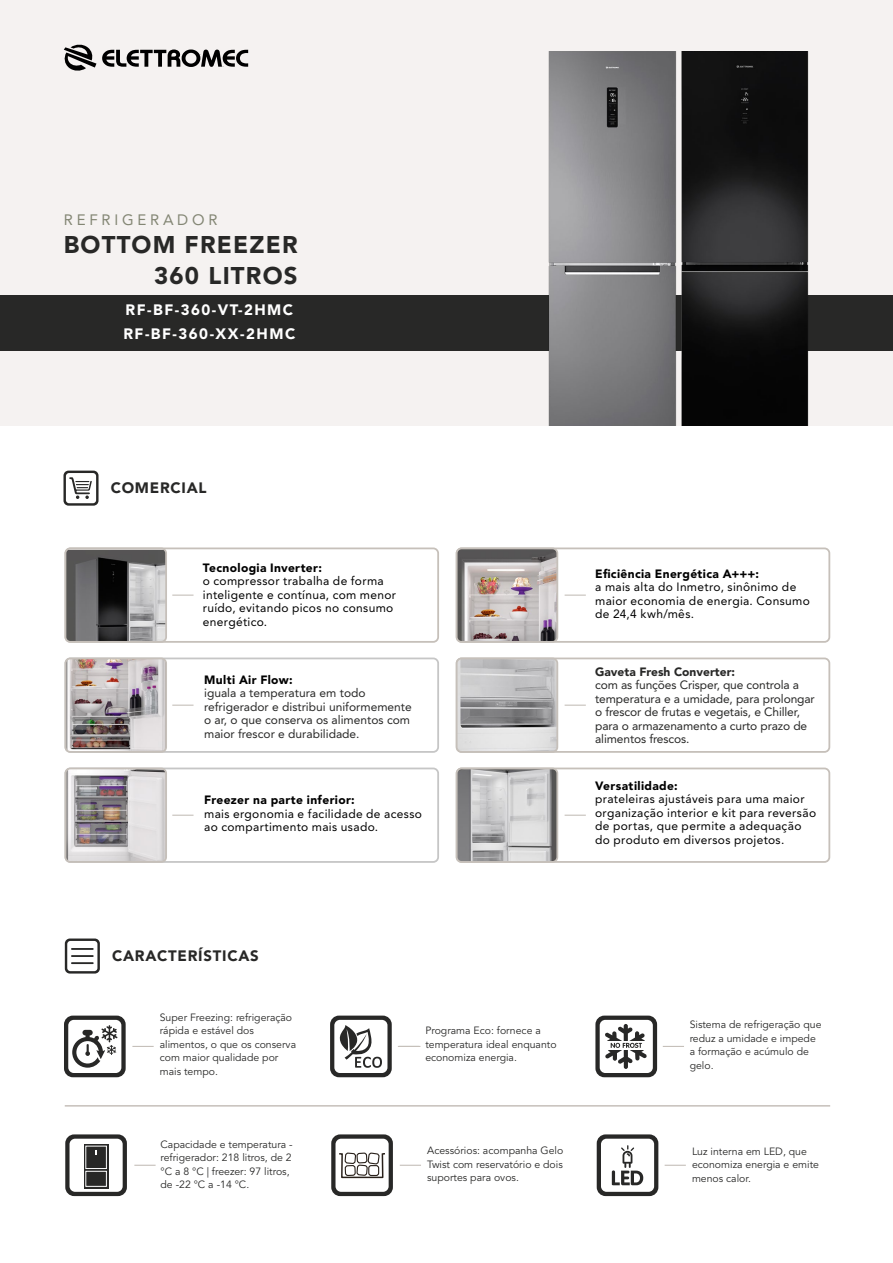
<style>
.page{position:relative;width:893px;height:1263px;background:#fff}
.page>*{position:absolute;margin:0;border:0;box-sizing:border-box;transform-origin:0 0}
.t1{font:900 24px/31.5px "Avenir LT Std";letter-spacing:.05em;color:#282827;text-align:right}
.t2{font:900 15px/24px "Avenir LT Std";letter-spacing:.1em;color:#fff}
.t3{font:900 15px "Avenir LT Std";letter-spacing:.05em;color:#282827}
.t4{font:15px "Avenir LT Std";letter-spacing:.25em;color:#838674}
.t5{font:12px/13.5px "Avenir LT Std";letter-spacing:.025em;color:#000}
.t6{font:12px/13.5px "Avenir LT Std";letter-spacing:-.01em;color:#282827}
.t7{font:900 12px "Avenir LT Std";letter-spacing:.03em;color:#000}
.t8{font:900 12px "Avenir LT Std";color:#282827}
.t9{font:10.5px/13.5px "Avenir LT Std";color:#282827}
</style>
<div class="page">
<div style="left:65px;top:547px;width:374px;height:96px;border:2px solid #c6c0ba;border-radius:5px"></div>
<div style="left:456px;top:547px;width:374px;height:96px;border:2px solid #c6c0ba;border-radius:5px"></div>
<img style="left:65px;top:550px;width:99px;height:91px">
<div style="left:65px;top:547px;width:102px;height:96px;border:2px solid #c6c0ba;border-radius:5px"></div>
<img style="left:459px;top:550px;width:96px;height:90px">
<div style="left:456px;top:547px;width:102px;height:96px;border:2px solid #c6c0ba;border-radius:5px"></div>
<svg style="left:172px;top:595px;width:22px;height:1px"></svg>
<svg style="left:565px;top:595px;width:21px;height:1px"></svg>
<div style="left:65px;top:657px;width:374px;height:96px;border:2px solid #c6c6c6;border-radius:5px"></div>
<img style="left:65px;top:659px;width:99px;height:92px">
<div style="left:65px;top:657px;width:102px;height:96px;border:2px solid #c6c0ba;border-radius:5px"></div>
<div style="left:456px;top:657px;width:374px;height:96px;border:2px solid #c6c0ba;border-radius:5px"></div>
<img style="left:459px;top:660px;width:96px;height:90px">
<div style="left:456px;top:657px;width:102px;height:96px;border:2px solid #c6c0ba;border-radius:5px"></div>
<svg style="left:172px;top:705px;width:22px;height:1px"></svg>
<svg style="left:565px;top:705px;width:21px;height:1px"></svg>
<div style="left:65px;top:767px;width:374px;height:96px;border:2px solid #c6c6c6;border-radius:5px"></div>
<img style="left:65px;top:770px;width:99px;height:91px">
<div style="left:65px;top:767px;width:102px;height:96px;border:2px solid #c6c0ba;border-radius:5px"></div>
<div style="left:456px;top:767px;width:374px;height:96px;border:2px solid #c6c0ba;border-radius:5px"></div>
<img style="left:459px;top:770px;width:96px;height:90px">
<div style="left:456px;top:767px;width:102px;height:96px;border:2px solid #c6c0ba;border-radius:5px"></div>
<svg style="left:172px;top:815px;width:22px;height:1px"></svg>
<svg style="left:565px;top:815px;width:21px;height:1px"></svg>
<div style="left:0;top:0;width:893px;height:425px;background:#f5f2f1"></div>
<div style="left:0;top:296px;width:893px;height:55px;background:#282827"></div>
<svg style="left:102px;top:49px;width:146px;height:18px"></svg>
<svg style="left:64px;top:44px;width:32px;height:27px"></svg>
<svg style="left:63px;top:471px;width:36px;height:35px"></svg>
<svg style="left:65px;top:938px;width:35px;height:35px"></svg>
<svg style="left:597px;top:1134px;width:61px;height:62px"></svg>
<svg style="left:665px;top:1165px;width:21px;height:1px"></svg>
<svg style="left:331px;top:1134px;width:62px;height:63px"></svg>
<svg style="left:400px;top:1165px;width:21px;height:1px"></svg>
<svg style="left:65px;top:1134px;width:62px;height:62px"></svg>
<svg style="left:134px;top:1165px;width:22px;height:1px"></svg>
<hr style="left:65px;top:1105px;width:765px;height:1px;background:#c6c0ba">
<svg style="left:595px;top:1015px;width:62px;height:62px"></svg>
<svg style="left:663px;top:1046px;width:21px;height:1px"></svg>
<svg style="left:64px;top:1015px;width:62px;height:62px"></svg>
<svg style="left:132px;top:1046px;width:22px;height:1px"></svg>
<svg style="left:330px;top:1015px;width:62px;height:62px"></svg>
<svg style="left:398px;top:1046px;width:22px;height:1px"></svg>
<img style="left:679px;top:51px;width:130px;height:374px">
<img style="left:544px;top:51px;width:133px;height:374px">
<h2 class="t4" style="left:64px;top:211px;width:155px">REFRIGERADOR</h2>
<h1 class="t1" style="left:64px;top:229px;width:235px">BOTTOM FREEZER<br>360 LITROS</h1>
<h2 class="t2" style="left:123px;top:298px;width:173px">RF-BF-360-VT-2HMC<br>RF-BF-360-XX-2HMC</h2>
<h2 class="t3" style="left:111px;top:478px;width:97px">COMERCIAL</h2>
<p class="t7" style="left:203px;top:560px;width:121px">Tecnologia Inverter:</p>
<p class="t5" style="left:203px;top:574px;width:195px">o compressor trabalha de forma inteligente e contínua, com menor ruído, evitando picos no consumo energético.</p>
<p class="t7" style="left:204px;top:672px;width:90px">Multi Air Flow:</p>
<p class="t6" style="left:204px;top:686px;width:209px">iguala a temperatura em todo refrigerador e distribui uniformemente o ar, o que conserva os alimentos com maior frescor e durabilidade.</p>
<p class="t7" style="left:204px;top:793px;width:152px">Freezer na parte inferior:</p>
<p class="t5" style="left:204px;top:807px;width:219px">mais ergonomia e facilidade de acesso ao compartimento mais usado.</p>
<p class="t7" style="left:595px;top:566px;width:165px">Eficiência Energética A+++:</p>
<p class="t5" style="left:595px;top:581px;width:216px">a mais alta do Inmetro, sinônimo de maior economia de energia. Consumo de 24,4 kwh/mês.</p>
<p class="t8" style="left:595px;top:664px;width:141px">Gaveta Fresh Converter:</p>
<p class="t6" style="left:595px;top:678px;width:221px">com as funções Crisper, que controla a temperatura e a umidade, para prolongar o frescor de frutas e vegetais, e Chiller, para o armazenamento a curto prazo de alimentos frescos.</p>
<p class="t7" style="left:595px;top:778px;width:84px">Versatilidade:</p>
<p class="t5" style="left:595px;top:792px;width:222px">prateleiras ajustáveis para uma maior organização interior e kit para reversão de portas, que permite a adequação do produto em diversos projetos.</p>
<h2 class="t3" style="left:112px;top:946px;width:148px">CARACTERÍSTICAS</h2>
<p class="t9" style="left:160px;top:1010px;width:138px">Super Freezing: refrigeração rápida e estável dos alimentos, o que os conserva com maior qualidade por mais tempo.</p>
<p class="t9" style="left:161px;top:1138px;width:134px">Capacidade e temperatura - refrigerador: 218 litros, de 2 °C a 8 °C | freezer: 97 litros, de -22 °C a -14 °C.</p>
<p class="t9" style="left:425px;top:1024px;width:133px">Programa Eco: fornece a temperatura ideal enquanto economiza energia.</p>
<p class="t9" style="left:427px;top:1144px;width:138px;text-align:justify">Acessórios: acompanha Gelo Twist com reservatório e dois suportes para ovos.</p>
<p class="t9" style="left:690px;top:1018px;width:133px">Sistema de refrigeração que reduz a umidade e impede a formação e acúmulo de gelo.</p>
<p class="t9" style="left:692px;top:1145px;width:128px">Luz interna em LED, que economiza energia e emite menos calor.</p>
</div>
